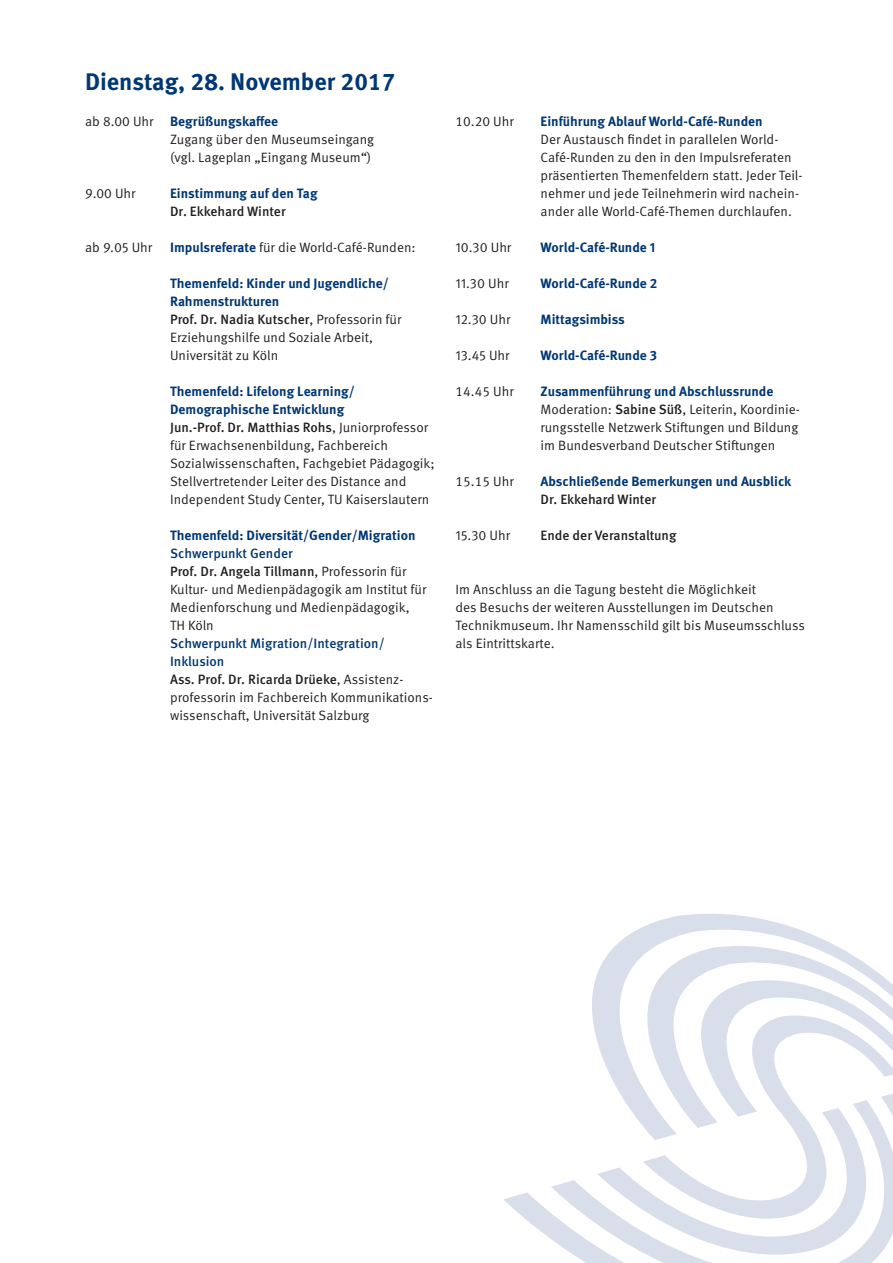
<style>
.page{position:relative;width:893px;height:1263px;background:#fff}
.page>*{position:absolute;margin:0;border:0;box-sizing:border-box;transform-origin:0 0}
.t1{font:700 24px "Meta OT";color:#013874}
.t2{font:13.5px/18px "Meta OT Norm";color:#231f20}
.t3{font:700 13.5px/18px "Meta OT";color:#013874}
.t4{font:500 13.5px/18px "Meta OT";color:#231f20}
.t5{font:500 13.5px/18px "Meta OT";color:#013874}
.s1{font-family:"Meta OT Norm";font-weight:400;color:#231f20}
.s2{font-family:"Meta OT";font-weight:700;color:#013874}
.s3{font-weight:500;color:#231f20}
.s4{color:#013874}
.s5{font-family:"Meta OT Norm";font-weight:400}
.s6{color:#231f20}
.s7{font-family:"Meta OT";font-weight:500}
</style>
<div class="page">
<svg style="left:503px;top:1192px;width:48px;height:47px"></svg>
<svg style="left:551px;top:1180px;width:46px;height:83px;fill:#dee2ed"></svg>
<svg style="left:592px;top:914px;width:223px;height:126px"></svg>
<svg style="left:611px;top:936px;width:266px;height:36px"></svg>
<svg style="left:597px;top:972px;width:296px;height:291px"></svg>
<h1 class="t1" style="left:85px;top:66px;width:312px">Dienstag, 28. November 2017</h1>
<p class="t3" style="left:85px;top:112px;width:195px"><span class="s1">ab 8.00 Uhr</span> Begrüßungskaffee</p>
<p class="t2" style="left:170px;top:130px;width:206px">Zugang über den Museumseingang (vgl. Lageplan „Eingang Museum“)</p>
<p class="t2" style="left:85px;top:184px;width:52px">9.00 Uhr</p>
<p class="t3" style="left:170px;top:184px;width:149px">Einstimmung auf den Tag</p>
<p class="t4" style="left:170px;top:202px;width:117px">Dr. Ekkehard Winter</p>
<p class="t2" style="left:85px;top:238px;width:69px">ab 9.05 Uhr</p>
<p class="t2" style="left:170px;top:238px;width:247px"><span class="s2">Impulsreferate</span> für die World-Café-Runden:</p>
<p class="t3" style="left:170px;top:274px;width:233px">Themenfeld: Kinder und Jugendliche/<br>Rahmenstrukturen<br><span class="s3">Prof. Dr. Nadia Kutscher</span><span class="s1">, Professorin für</span></p>
<p class="t2" style="left:170px;top:328px;width:205px">Erziehungshilfe und Soziale Arbeit,<br>Universität zu Köln</p>
<p class="t3" style="left:170px;top:382px;width:260px">Themenfeld: Lifelong Learning/<br>Demographische Entwicklung<br><span class="s3">Jun.-Prof. Dr. Matthias Rohs</span><span class="s1">, Juniorprofessor</span></p>
<p class="t2" style="left:170px;top:436px;width:266px">für Erwachsenenbildung, Fachbereich Sozialwissenschaften, Fachgebiet Pädagogik; Stellvertretender Leiter des Distance and Independent Study Center, TU Kaiserslautern</p>
<p class="t3" style="left:170px;top:526px;width:247px">Themenfeld: Diversität/Gender/Migration</p>
<p class="t4" style="left:170px;top:544px;width:238px"><span class="s4">Schwerpunkt Gender<br></span>Prof. Dr. Angela Tillmann<span class="s5">, Professorin für</span></p>
<p class="t2" style="left:170px;top:580px;width:258px">Kultur- und Medienpädagogik am Institut für<br>Medienforschung und Medienpädagogik,<br>TH Köln</p>
<p class="t5" style="left:170px;top:634px;width:233px">Schwerpunkt Migration/Integration/<br>Inklusion<br><span class="s6">Ass. Prof. Dr. Ricarda Drüeke</span><span class="s1">, Assistenz-</span></p>
<p class="t2" style="left:170px;top:688px;width:264px">professorin im Fachbereich Kommunikations&shy;wissenschaft, Universität Salzburg</p>
<p class="t2" style="left:455px;top:112px;width:60px">10.20 Uhr</p>
<p class="t3" style="left:540px;top:112px;width:224px">Einführung Ablauf World-Café-Runden</p>
<p class="t2" style="left:540px;top:130px;width:264px">Der Austausch findet in parallelen World-Café-Runden zu den in den Impulsreferaten präsentierten Themenfeldern statt. Jeder Teil&shy;nehmer und jede Teilnehmerin wird nachein&shy;ander alle World-Café-Themen durchlaufen.</p>
<p class="t2" style="left:455px;top:238px;width:57px">10.30 Uhr</p>
<p class="t3" style="left:540px;top:238px;width:117px">World-Café-Runde 1</p>
<p class="t2" style="left:455px;top:274px;width:55px">11.30 Uhr</p>
<p class="t3" style="left:540px;top:274px;width:119px">World-Café-Runde 2</p>
<p class="t2" style="left:455px;top:310px;width:57px">12.30 Uhr</p>
<p class="t3" style="left:540px;top:310px;width:86px">Mittagsimbiss</p>
<p class="t2" style="left:455px;top:346px;width:56px">13.45 Uhr</p>
<p class="t3" style="left:540px;top:346px;width:118px">World-Café-Runde 3</p>
<p class="t2" style="left:455px;top:382px;width:60px">14.45 Uhr</p>
<p class="t3" style="left:540px;top:382px;width:234px">Zusammenführung und Abschlussrunde</p>
<p class="t2" style="left:540px;top:400px;width:261px">Moderation: <span class="s7">Sabine Süß</span>, Leiterin, Koordinie&shy;rungsstelle Netzwerk Stiftungen und Bildung im Bundesverband Deutscher Stiftungen</p>
<p class="t2" style="left:455px;top:472px;width:60px">15.15 Uhr</p>
<p class="t3" style="left:540px;top:472px;width:252px">Abschließende Bemerkungen und Ausblick</p>
<p class="t4" style="left:540px;top:490px;width:117px">Dr. Ekkehard Winter</p>
<p class="t2" style="left:455px;top:526px;width:56px">15.30 Uhr</p>
<p class="t4" style="left:540px;top:526px;width:137px">Ende der Veranstaltung</p>
<p class="t2" style="left:455px;top:580px;width:351px">Im Anschluss an die Tagung besteht die Möglichkeit<br>des Besuchs der weiteren Ausstellungen im Deutschen Technikmuseum. Ihr Namensschild gilt bis Museumsschluss als Eintrittskarte.</p>
</div>
